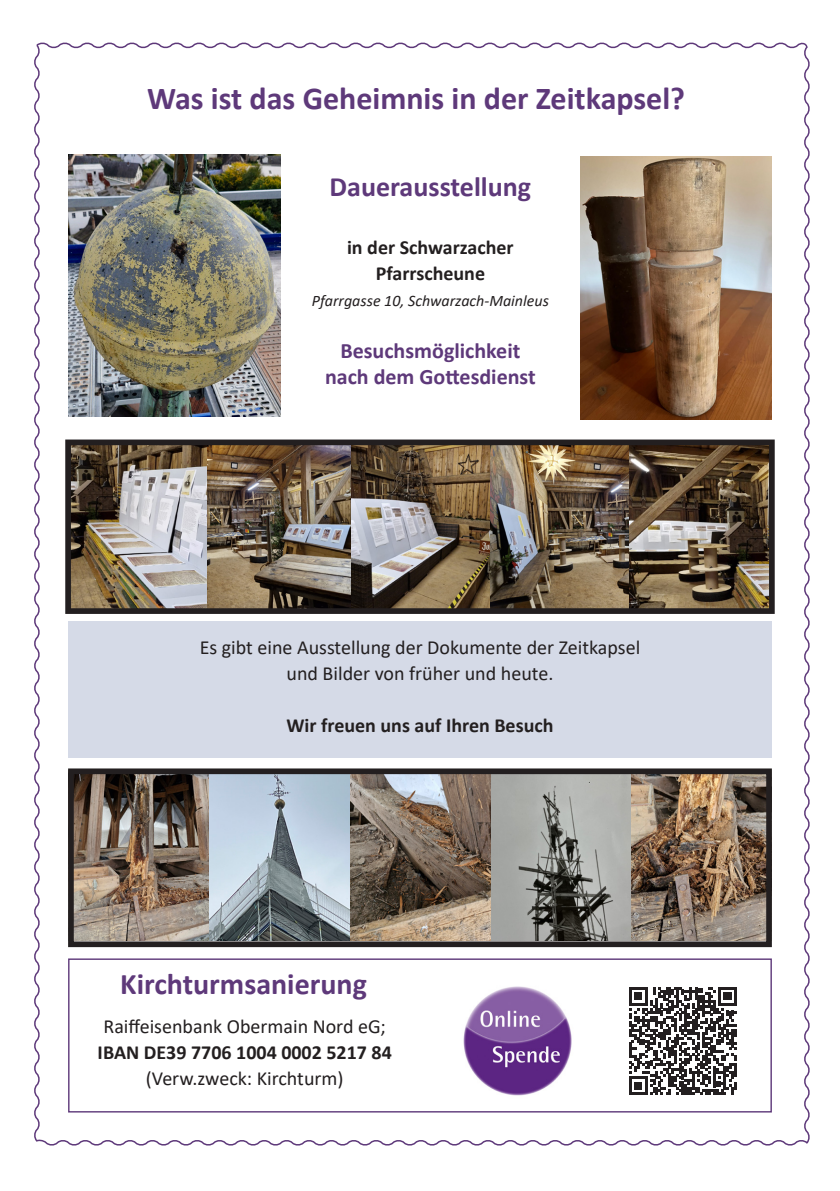
<style>
.page{position:relative;width:840px;height:1191px;background:#fff}
.page>*{position:absolute;margin:0;border:0;box-sizing:border-box;transform-origin:0 0}
.t1{font:700 32px "Calibri";color:#5e397a}
.t2{font:700 30px "Calibri";color:#5e397a}
.t3{font:700 28px "Calibri";color:#5e397a}
.t4{font:700 22px "Calibri";color:#5e397a}
.t5{font:20px "Calibri";color:#231f20}
.t6{font:700 20px "Calibri";color:#231f20}
.t7{font:italic 16px "Calibri";color:#231f20}
</style>
<div class="page">
<img style="left:34px;top:42px;width:776px;height:1104px">
<p class="t1" style="left:147px;top:76px;width:539px">Was ist das Geheimnis in der Zeitkapsel?</p>
<p class="t3" style="left:329px;top:167px;width:203px">Dauerausstellung</p>
<p class="t6" style="left:347px;top:233px;width:168px">in der Schwarzacher</p>
<p class="t6" style="left:375px;top:259px;width:111px">Pfarrscheune</p>
<p class="t7" style="left:311px;top:290px;width:238px">Pfarrgasse 10, Schwarzach-Mainleus</p>
<p class="t4" style="left:340px;top:335px;width:181px">Besuchsmöglichkeit</p>
<p class="t4" style="left:325px;top:361px;width:212px">nach dem Gottesdienst</p>
<p class="t5" style="left:199px;top:634px;width:442px">Es gibt eine Ausstellung der Dokumente der Zeitkapsel</p>
<p class="t5" style="left:286px;top:660px;width:268px">und Bilder von früher und heute.</p>
<p class="t6" style="left:286px;top:711px;width:268px">Wir freuen uns auf Ihren Besuch</p>
<p class="t2" style="left:120px;top:963px;width:248px">Kirchturmsanierung</p>
<p class="t5" style="left:103px;top:1012px;width:284px">Raiffeisenbank Obermain Nord eG;</p>
<p class="t6" style="left:98px;top:1038px;width:295px">IBAN DE39 7706 1004 0002 5217 84</p>
<p class="t5" style="left:146px;top:1064px;width:199px">(Verw.zweck: Kirchturm)</p>
</div>
